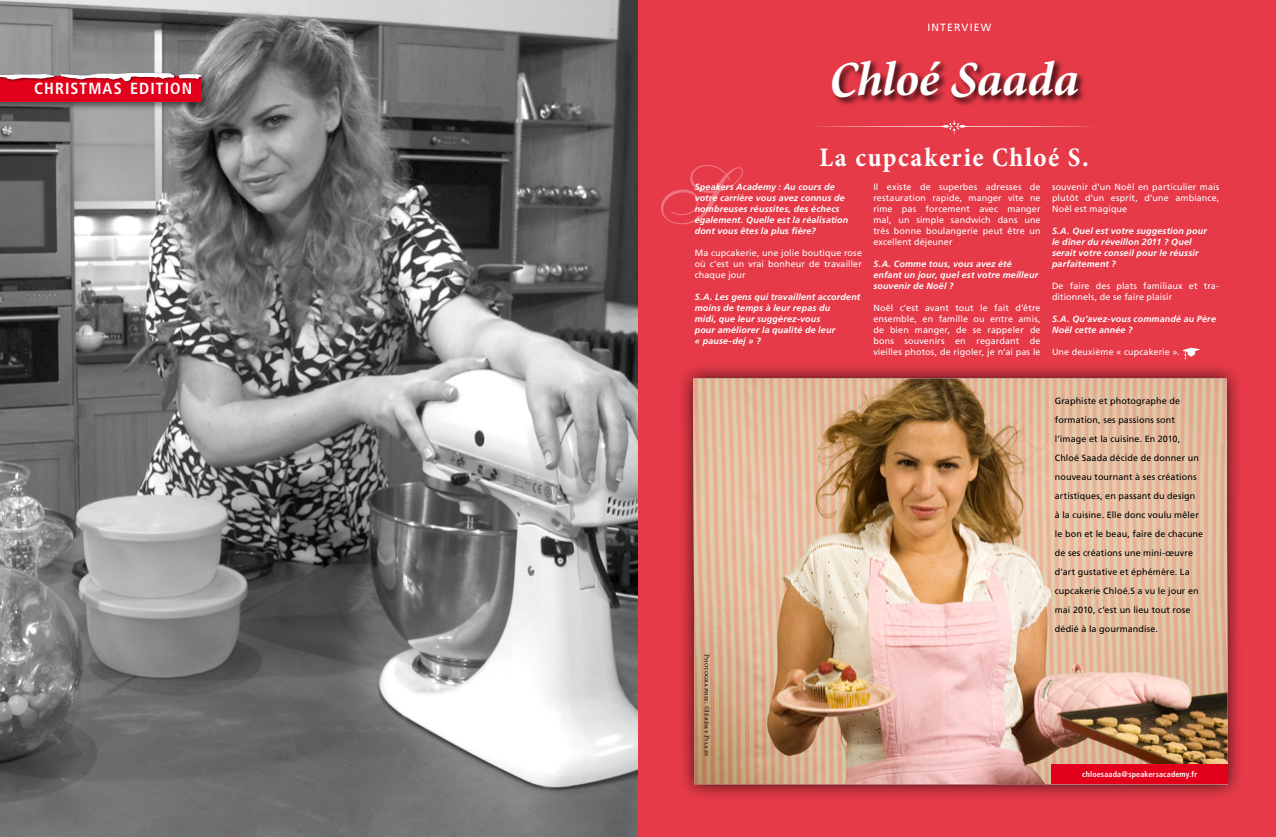
<style>
.page{position:relative;width:1276px;height:837px;background:#fff}
.page>*{position:absolute;margin:0;border:0;box-sizing:border-box;transform-origin:0 0}
.t1{font:80px "Shelley Allegro BT";color:#fff}
.t2{font:italic 700 49px "Minion Pro";letter-spacing:-.005em;color:#fff}
.t3{font:700 condensed 27px "Minion Pro";letter-spacing:.06em;color:#fff}
.t4{font:700 condensed 16.1px "Frutiger";letter-spacing:.065em;color:#fff}
.t5{font:10.5px "Frutiger";letter-spacing:.11em;color:#fff}
.t6{font:9px/11px "Frutiger";letter-spacing:.01em;color:#fff;text-align:justify}
.t7{font:italic 700 9px/11px "Frutiger";letter-spacing:.015em;color:#fff}
.t8{font:9px/19px "Frutiger";letter-spacing:.01em;color:#000}
.t9{font:700 condensed 8px "Frutiger";letter-spacing:.015em;color:#fff}
.t10{font:7px "Minion Pro";letter-spacing:.045em;color:#000}
</style>
<div class="page">
<img style="left:0;top:0;width:638px;height:836px">
<div style="left:0;top:74px;width:211px;height:36px;background:#000;opacity:.44"></div>
<div style="left:0;top:76px;width:201px;height:25px;background:#e2001a"></div>
<div style="left:0;top:73px;width:57px;height:9px;background:#000;opacity:.45"></div>
<div style="left:58px;top:72px;width:118px;height:12px;background:#e2001a"></div>
<div style="left:178px;top:74px;width:27px;height:8px;background:#000;opacity:.45"></div>
<svg style="left:0;top:73px;width:202px;height:8px"></svg>
<div style="left:638px;top:0;width:638px;height:836px;background:#e63a48"></div>
<div style="left:677px;top:362px;width:566px;height:437px;background:#000;opacity:.75"></div>
<img style="left:693px;top:378px;width:534px;height:406px">
<svg style="left:816px;top:119px;width:277px;height:16px"></svg>
<div style="left:831px;top:59px;width:255px;height:48px;background:#000;opacity:.75"></div>
<div style="left:1051px;top:764px;width:177px;height:20px;background:#e2001a"></div>
<svg style="left:1182px;top:347px;width:17px;height:12px"></svg>
<h3 class="t4" style="left:34px;top:79px;width:159px">CHRISTMAS EDITION</h3>
<p class="t5" style="left:927px;top:22px;width:65px">INTERVIEW</p>
<h2 class="t2" style="left:829px;top:57px;width:251px">Chloé Saada</h2>
<h3 class="t3" style="left:819px;top:147px;width:271px">La cupcakerie Chloé S.</h3>
<h1 class="t1" style="left:654px;top:164px;width:64px">S</h1>
<p class="t6" style="left:1052px;top:182px;width:169px">souvenir d’un Noël en particulier mais plutôt d’un esprit, d’une ambiance, Noël est magique</p>
<p class="t7" style="left:1052px;top:226px;width:156px">S.A. Quel est votre suggestion pour le dîner du réveillon 2011 ? Quel serait votre conseil pour le réussir parfaitement ?</p>
<p class="t6" style="left:1052px;top:281px;width:169px">De faire des plats familiaux et tra&shy;ditionnels, de se faire plaisir</p>
<p class="t7" style="left:1052px;top:314px;width:166px">S.A. Qu’avez-vous commandé au Père<br>Noël cette année ?</p>
<p class="t6" style="left:1052px;top:347px;width:129px">Une deuxième « cupcakerie ».</p>
<p class="t8" style="left:1054px;top:392px;width:150px">Graphiste et photographe de formation, ses passions sont l’image et la cuisine. En 2010,<br>Chloé Saada décide de donner un nouveau tournant à ses créations artistiques, en passant du design<br>à la cuisine. Elle donc voulu mêler le bon et le beau, faire de chacune de ses créations une mini-œuvre d’art gustative et éphémère. La cupcakerie Chloé.S a vu le jour en mai 2010, c’est un lieu tout rose dédié à la gourmandise.</p>
<p class="t6" style="left:873px;top:182px;width:169px">Il existe de superbes adresses de restauration rapide, manger vite ne rime pas forcement avec manger mal, un simple sandwich dans une très bonne boulangerie peut être un excellent déjeuner</p>
<p class="t7" style="left:873px;top:259px;width:166px">S.A. Comme tous, vous avez été enfant un jour, quel est votre meilleur souvenir de Noël ?</p>
<p class="t6" style="left:873px;top:303px;width:169px">Noël c’est avant tout le fait d’être ensemble, en famille ou entre amis, de bien manger, de se rappeler de bons souvenirs en regardant de vieilles photos, de rigoler, je n’ai pas le</p>
<p class="t7" style="left:694px;top:182px;width:155px">Speakers Academy : Au cours de votre carrière vous avez connus de nombreuses réussites, des échecs également. Quelle est la réalisation dont vous êtes la plus fière?</p>
<p class="t6" style="left:694px;top:248px;width:169px">Ma cupcakerie, une jolie boutique rose où c’est un vrai bonheur de travailler chaque jour</p>
<p class="t7" style="left:694px;top:292px;width:167px">S.A. Les gens qui travaillent accordent moins de temps à leur repas du<br>midi, que leur suggérez-vous<br>pour améliorer la qualité de leur<br>« pause-dej » ?</p>
<p class="t10" style="left:710px;top:653px;width:104px;rotate:90deg">Photographie: ©Jérémy Pilain</p>
<p class="t9" style="left:1082px;top:771px;width:116px">chloesaada@speakersacademy.fr</p>
</div>
